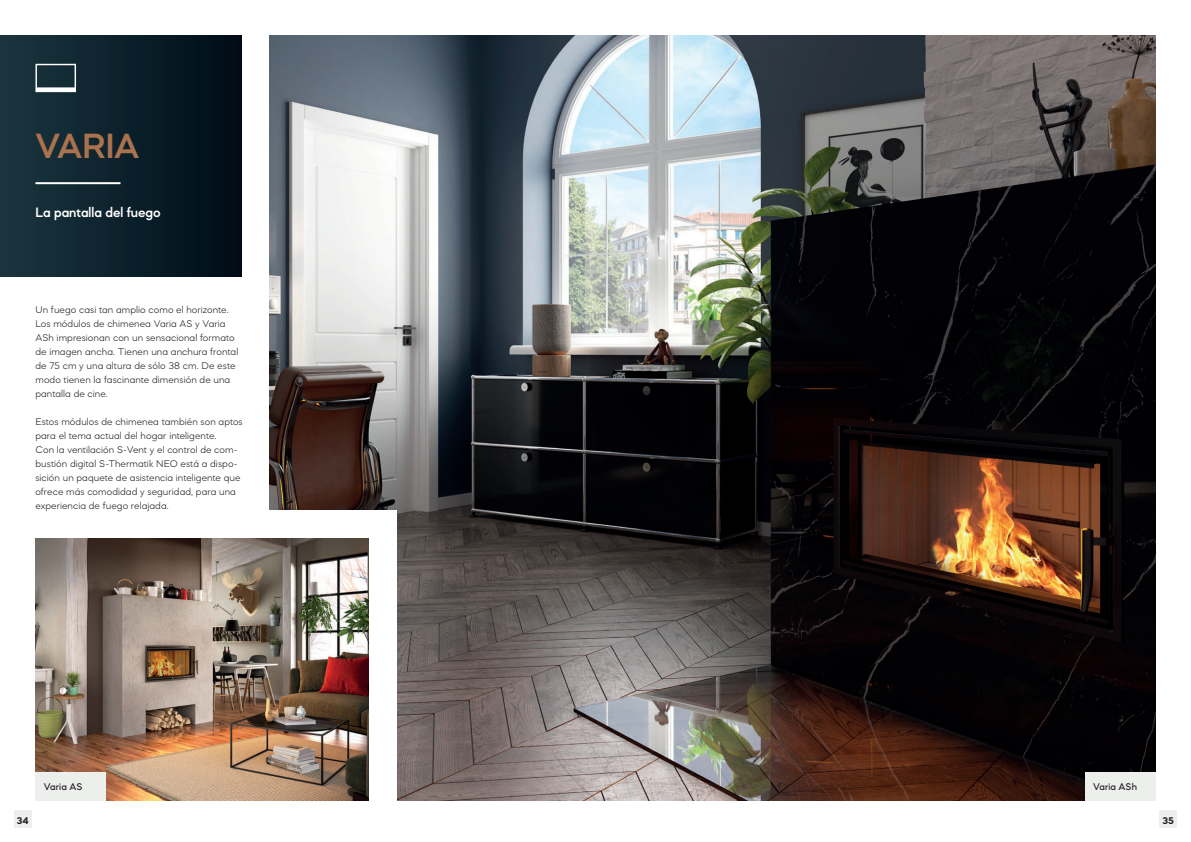
<style>
.page{position:relative;width:1191px;height:842px;background:#fff}
.page>*{position:absolute;margin:0;border:0;box-sizing:border-box;transform-origin:0 0}
.t1{font:600 36px "Mazzard M";letter-spacing:-.005em;color:#ab724e}
.t2{font:600 14px "Mazzard M";color:#fff}
.t3{font:300 10px/14px "Mazzard M";letter-spacing:.005em;color:#231f20}
.t4{font:500 10px "Mazzard M";letter-spacing:.005em;color:#231f20}
.t5{font:700 10px "Mazzard M";color:#231f20}
</style>
<div class="page">
<img style="left:269px;top:35px;width:886px;height:766px">
<div style="left:28px;top:510px;width:369px;height:298px;background:#fff"></div>
<img style="left:35px;top:539px;width:334px;height:262px">
<div style="left:35px;top:772px;width:71px;height:29px;background:#edefed"></div>
<div style="left:1084px;top:772px;width:71px;height:29px;background:#edefed"></div>
<div style="left:0;top:35px;width:241px;height:241px;background:linear-gradient(to right,#1a363f,#000c17)"></div>
<hr style="left:35px;top:182px;width:85px;height:2px;background:#fff">
<svg style="left:35px;top:64px;width:41px;height:28px"></svg>
<div style="left:14px;top:811px;width:17px;height:17px;background:#edefed"></div>
<div style="left:1159px;top:811px;width:17px;height:17px;background:#edefed"></div>
<h1 class="t1" style="left:35px;top:124px;width:106px">VARIA</h1>
<h2 class="t2" style="left:35px;top:204px;width:127px">La pantalla del fuego</h2>
<p class="t3" style="left:35px;top:303px;width:204px">Un fuego casi tan amplio como el horizonte.<br>Los módulos de chimenea Varia AS y Varia ASh impresionan con un sensacional formato de imagen ancha. Tienen una anchura frontal de 75 cm y una altura de sólo 38 cm. De este modo tienen la fascinante dimensión de una pantalla de cine.</p>
<p class="t3" style="left:35px;top:415px;width:209px">Estos módulos de chimenea también son aptos para el tema actual del hogar inteligente.<br>Con la ventilación S-Vent y el control de com&shy;bustión digital S-Thermatik NEO está a dispo&shy;sición un paquete de asistencia inteligente que ofrece más comodidad y seguridad, para una experiencia de fuego relajada.</p>
<p class="t4" style="left:44px;top:780px;width:40px">Varia AS</p>
<p class="t4" style="left:1093px;top:780px;width:45px">Varia ASh</p>
<p class="t5" style="left:17px;top:814px;width:13px">34</p>
<p class="t5" style="left:1162px;top:814px;width:13px">35</p>
</div>
